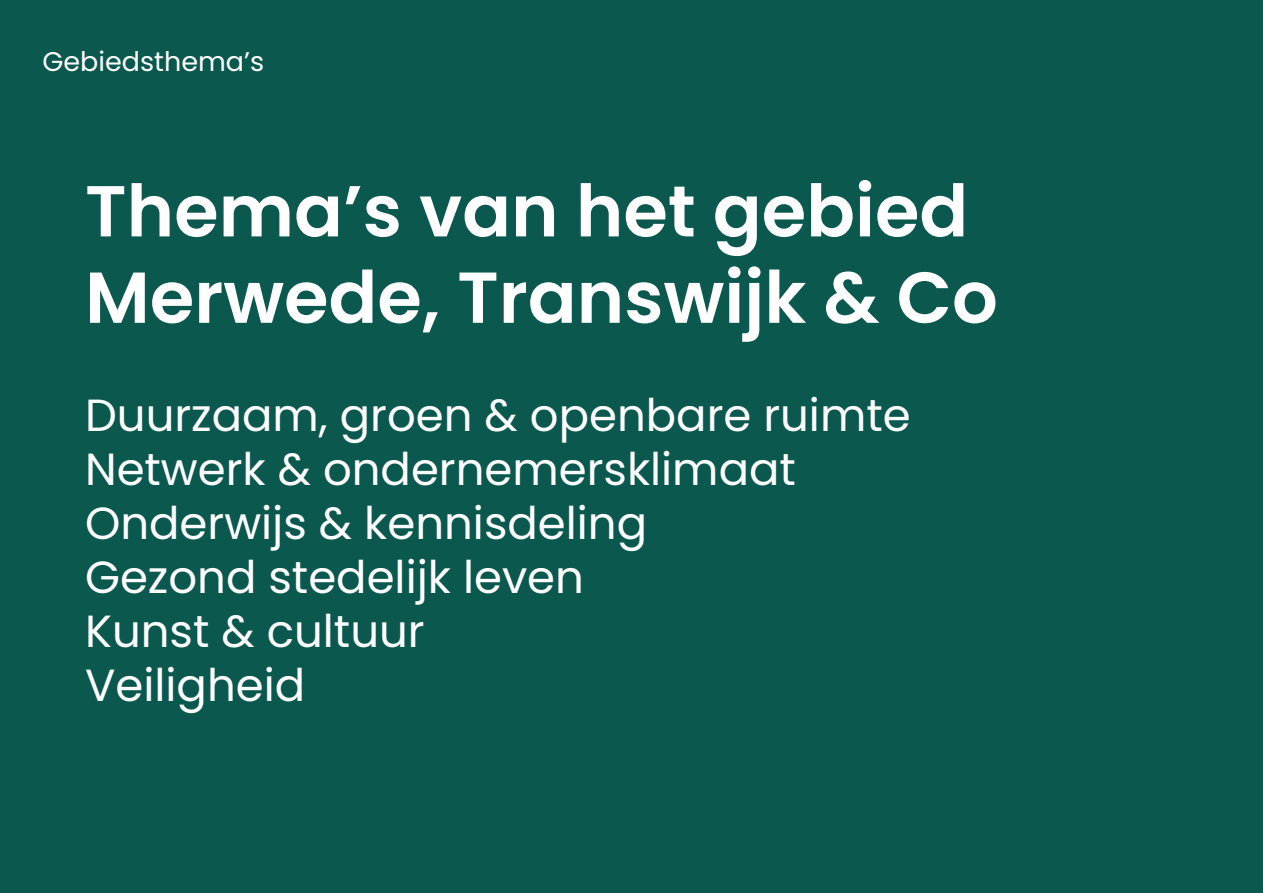
<style>
.page{position:relative;width:1263px;height:893px;background:#0a584e}
.page>*{position:absolute;margin:0;border:0;box-sizing:border-box;transform-origin:0 0}
.t1{font:600 72px/86.4px "Poppins";color:#fff}
.t2{font:45px/54px "Poppins";color:#fff}
.t3{font:27px "Poppins";color:#fff}
</style>
<div class="page">
<p class="t3" style="left:43px;top:46px;width:223px">Gebiedsthema’s</p>
<h1 class="t1" style="left:85px;top:168px;width:914px">Thema’s van het gebied<br>Merwede, Transwijk &amp; Co</h1>
<p class="t2" style="left:85px;top:388px;width:827px">Duurzaam, groen &amp; openbare ruimte<br>Netwerk &amp; ondernemersklimaat<br>Onderwijs &amp; kennisdeling<br>Gezond stedelijk leven<br>Kunst &amp; cultuur<br>Veiligheid</p>
</div>
